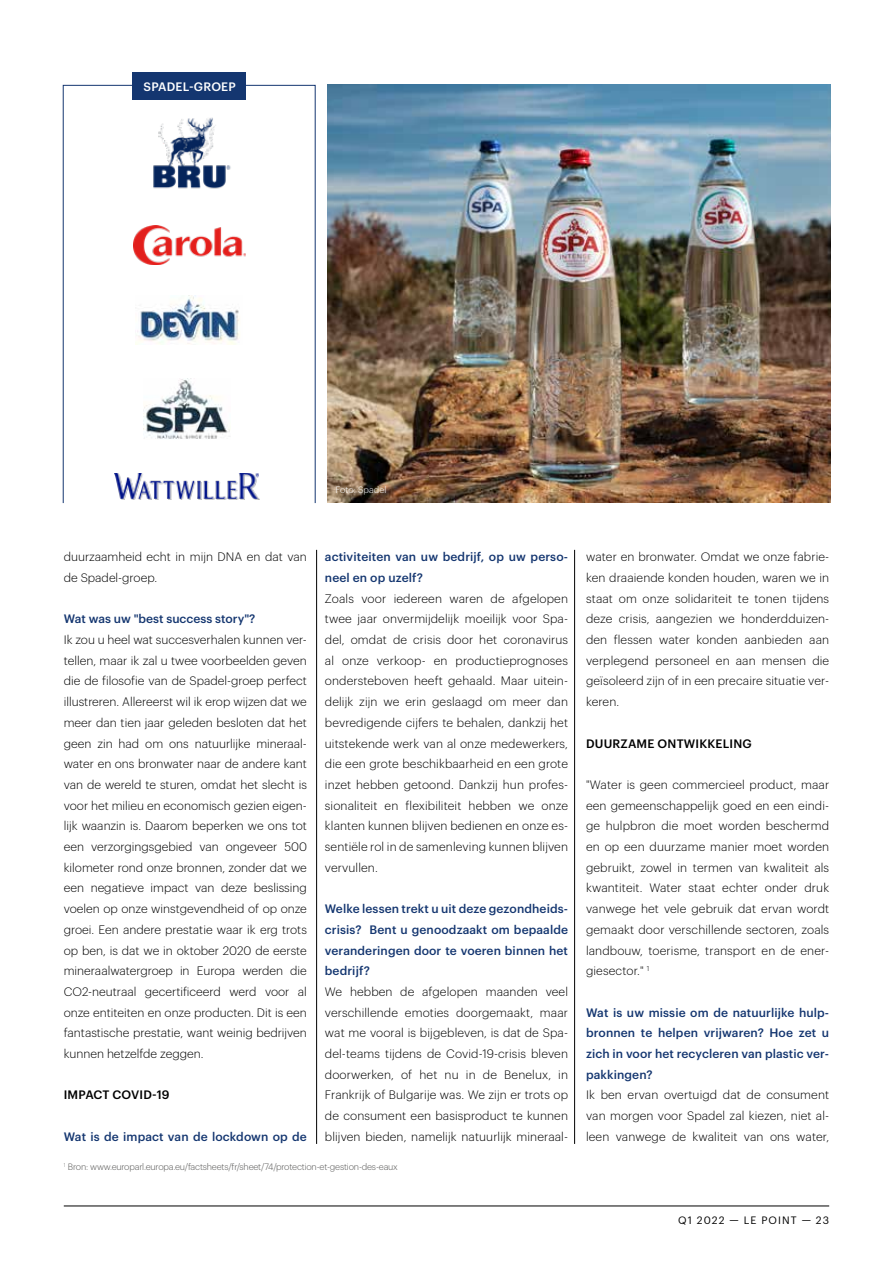
<style>
.page{position:relative;width:893px;height:1263px;background:#fff}
.page>*{position:absolute;margin:0;border:0;box-sizing:border-box;transform-origin:0 0}
.t1{font:300 12px/20.7px "Graphik";letter-spacing:.01em;color:#000;text-align:justify}
.t2{font:500 12px/20.7px "Graphik";letter-spacing:.01em;color:#143670;text-align:justify}
.t3{font:500 12px "Graphik";letter-spacing:.015em;color:#000}
.t4{font:500 12px "Graphik";letter-spacing:.015em;color:#fff}
.t5{font:10.5px "Graphik";letter-spacing:.105em;color:#000}
.t6{font:300 9px "Graphik";letter-spacing:-.02em;color:#575756}
.t7{font:300 9px "Graphik";color:#fff}
</style>
<div class="page">
<hr style="left:64px;top:1206px;width:765px;height:1px;background:#000">
<div style="left:133px;top:72px;width:113px;height:27px;background:#143670"></div>
<img style="left:136px;top:295px;width:104px;height:49px">
<img style="left:133px;top:225px;width:112px;height:40px">
<img style="left:153px;top:117px;width:78px;height:72px">
<img style="left:144px;top:379px;width:86px;height:60px">
<img style="left:114px;top:474px;width:146px;height:25px">
<img style="left:327px;top:85px;width:504px;height:418px">
<hr style="left:316px;top:550px;width:1px;height:594px;background:#000">
<hr style="left:574px;top:550px;width:1px;height:594px;background:#000">
<p class="t4" style="left:144px;top:77px;width:94px">SPADEL-GROEP</p>
<p class="t7" style="left:336px;top:484px;width:52px">Foto: Spadel</p>
<p class="t1" style="left:64px;top:546px;width:245px">duurzaamheid echt in mijn DNA en dat van de Spadel-groep.</p>
<p class="t2" style="left:64px;top:608px;width:193px">Wat was uw "best success story"?</p>
<p class="t1" style="left:64px;top:628px;width:245px">Ik zou u heel wat succesverhalen kunnen vere tellen, maar ik zal u twee voorbeelden geven die de filosofie van de Spadel-groep perfect illustreren. Allereerst wil ik erop wijzen dat we meer dan tien jaar geleden besloten dat het geen zin had om ons natuurlijke mineraale water en ons bronwater naar de andere kant van de wereld te sturen, omdat het slecht is voor het milieu en economisch gezien eigene lijk waanzin is. Daarom beperken we ons tot een verzorgingsgebied van ongeveer 500 kilometer rond onze bronnen, zonder dat we een negatieve impact van deze beslissing voelen op onze winstgevendheid of op onze groei. Een andere prestatie waar ik erg trots op ben, is dat we in oktober 2020 de eerste mineraalwatergroep in Europa werden die CO2-neutraal gecertificeerd werd voor al onze entiteiten en onze producten. Dit is een fantastische prestatie, want weinig bedrijven kunnen hetzelfde zeggen.</p>
<p class="t3" style="left:64px;top:1086px;width:107px">IMPACT COVID-19</p>
<p class="t2" style="left:64px;top:1125px;width:245px">Wat is de impact van de lockdown op de</p>
<p class="t2" style="left:325px;top:545px;width:245px">activiteiten van uw bedrijf, op uw perso&shy;neel en op uzelf?</p>
<p class="t1" style="left:325px;top:587px;width:245px">Zoals voor iedereen waren de afgelopen twee jaar onvermijdelijk moeilijk voor Spae del, omdat de crisis door het coronavirus al onze verkoop- en productieprognoses ondersteboven heeft gehaald. Maar uiteine delijk zijn we erin geslaagd om meer dan bevredigende cijfers te behalen, dankzij het uitstekende werk van al onze medewerkers, die een grote beschikbaarheid en een grote inzet hebben getoond. Dankzij hun profese sionaliteit en flexibiliteit hebben we onze klanten kunnen blijven bedienen en onze ese sentiële rol in de samenleving kunnen blijven vervullen.</p>
<p class="t2" style="left:325px;top:897px;width:245px">Welke lessen trekt u uit deze gezondheids&shy;crisis? Bent u genoodzaakt om bepaalde veranderingen door te voeren binnen het bedrijf?</p>
<p class="t1" style="left:325px;top:980px;width:245px">We hebben de afgelopen maanden veel verschillende emoties doorgemaakt, maar wat me vooral is bijgebleven, is dat de Spae del-teams tijdens de Covid-19-crisis bleven doorwerken, of het nu in de Benelux, in Frankrijk of Bulgarije was. We zijn er trots op de consument een basisproduct te kunnen blijven bieden, namelijk natuurlijk mineraale</p>
<p class="t6" style="left:64px;top:1160px;width:336px"><sup>1</sup> Bron: www.europarl.europa.eu/factsheets/fr/sheet/74/protection-et-gestion-des-eaux</p>
<p class="t1" style="left:586px;top:546px;width:245px">water en bronwater. Omdat we onze fabriee ken draaiende konden houden, waren we in staat om onze solidariteit te tonen tijdens deze crisis, aangezien we honderdduizene den flessen water konden aanbieden aan verplegend personeel en aan mensen die geïsoleerd zijn of in een precaire situatie vere keren.</p>
<p class="t3" style="left:586px;top:734px;width:167px">DUURZAME ONTWIKKELING</p>
<p class="t1" style="left:586px;top:773px;width:245px">"Water is geen commercieel product, maar een gemeenschappelijk goed en een eindie ge hulpbron die moet worden beschermd en op een duurzame manier moet worden gebruikt, zowel in termen van kwaliteit als kwantiteit. Water staat echter onder druk vanwege het vele gebruik dat ervan wordt gemaakt door verschillende sectoren, zoals landbouw, toerisme, transport en de enere giesector." <sup>1</sup></p>
<p class="t2" style="left:586px;top:1001px;width:245px">Wat is uw missie om de natuurlijke hulp&shy;bronnen te helpen vrijwaren? Hoe zet u zich in voor het recycleren van plastic ver&shy;pakkingen?</p>
<p class="t1" style="left:586px;top:1084px;width:245px">Ik ben ervan overtuigd dat de consument van morgen voor Spadel zal kiezen, niet ale leen vanwege de kwaliteit van ons water,</p>
<p class="t5" style="left:678px;top:1212px;width:153px">Q1 2022 — LE POINT — 23</p>
</div>
